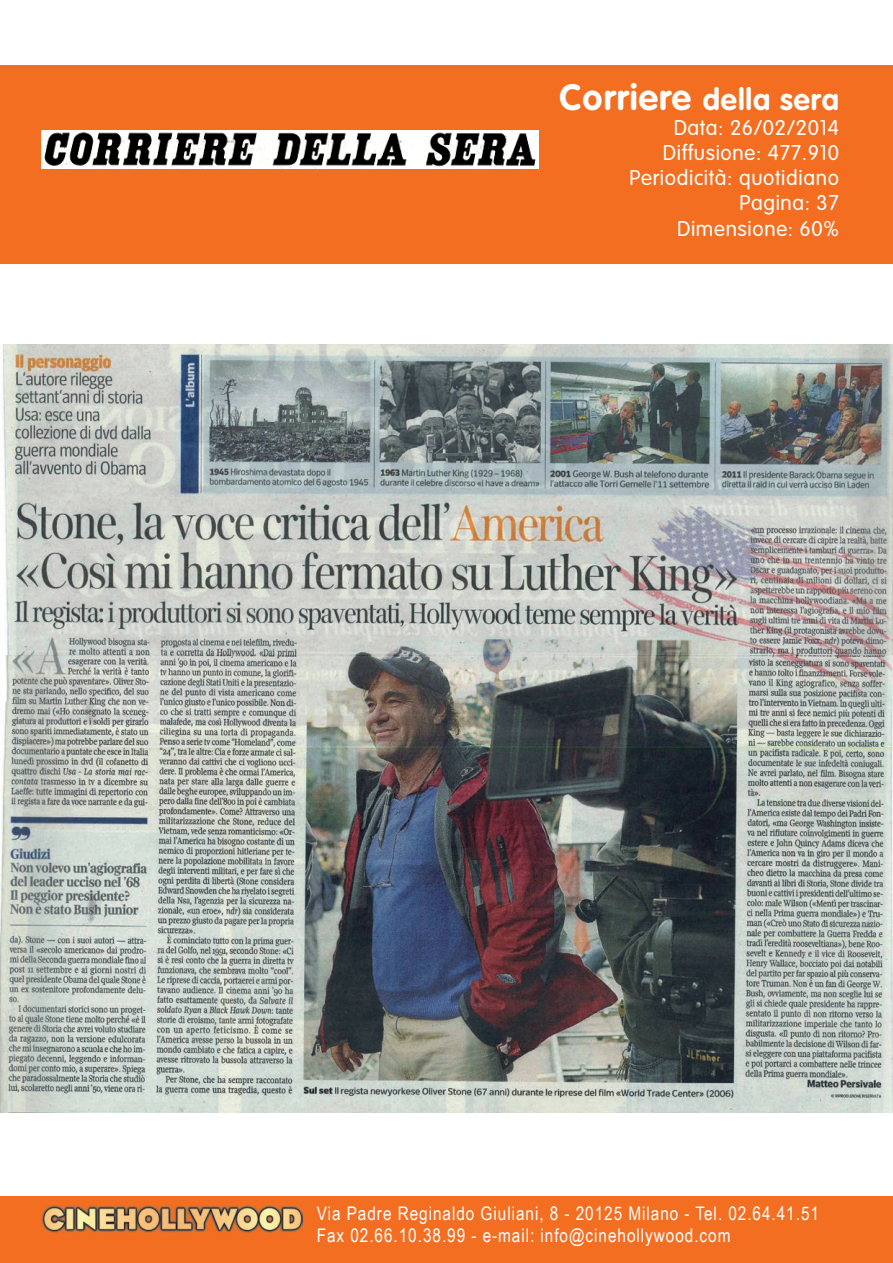
<style>
.page{position:relative;width:893px;height:1263px;background:#fff}
.page>*{position:absolute;margin:0;border:0;box-sizing:border-box;transform-origin:0 0}
.t1{font:700 30px "VAG Rounded";letter-spacing:.03em;color:#fff}
.t2{font:300 21px/25.2px "VAG Rounded";letter-spacing:.03em;color:#fff;text-align:right}
.t3{font:18.75px/22.5px "Arial Narrow";letter-spacing:.05em;color:#fff}
.s1{font-size:36px}
</style>
<div class="page">
<div style="left:0;top:1196px;width:893px;height:67px;background:#f36e21"></div>
<div style="left:0;top:65px;width:893px;height:199px;background:#f36e21"></div>
<img style="left:42px;top:1205px;width:260px;height:27px">
<img style="left:41px;top:131px;width:498px;height:38px">
<img style="left:0;top:344px;width:893px;height:768px">
<h1 class="t1" style="left:559px;top:81px;width:281px"><span class="s1">Corriere</span> della sera</h1>
<p class="t2" style="left:630px;top:115px;width:211px">Data: 26/02/2014<br>Diffusione: 477.910<br>Periodicità: quotidiano<br>Pagina: 37<br>Dimensione: 60%</p>
<p class="t3" style="left:317px;top:1202px;width:504px">Via Padre Reginaldo Giuliani, 8 - 20125 Milano - Tel. 02.64.41.51<br>Fax 02.66.10.38.99 - e-mail: info@cinehollywood.com</p>
</div>
